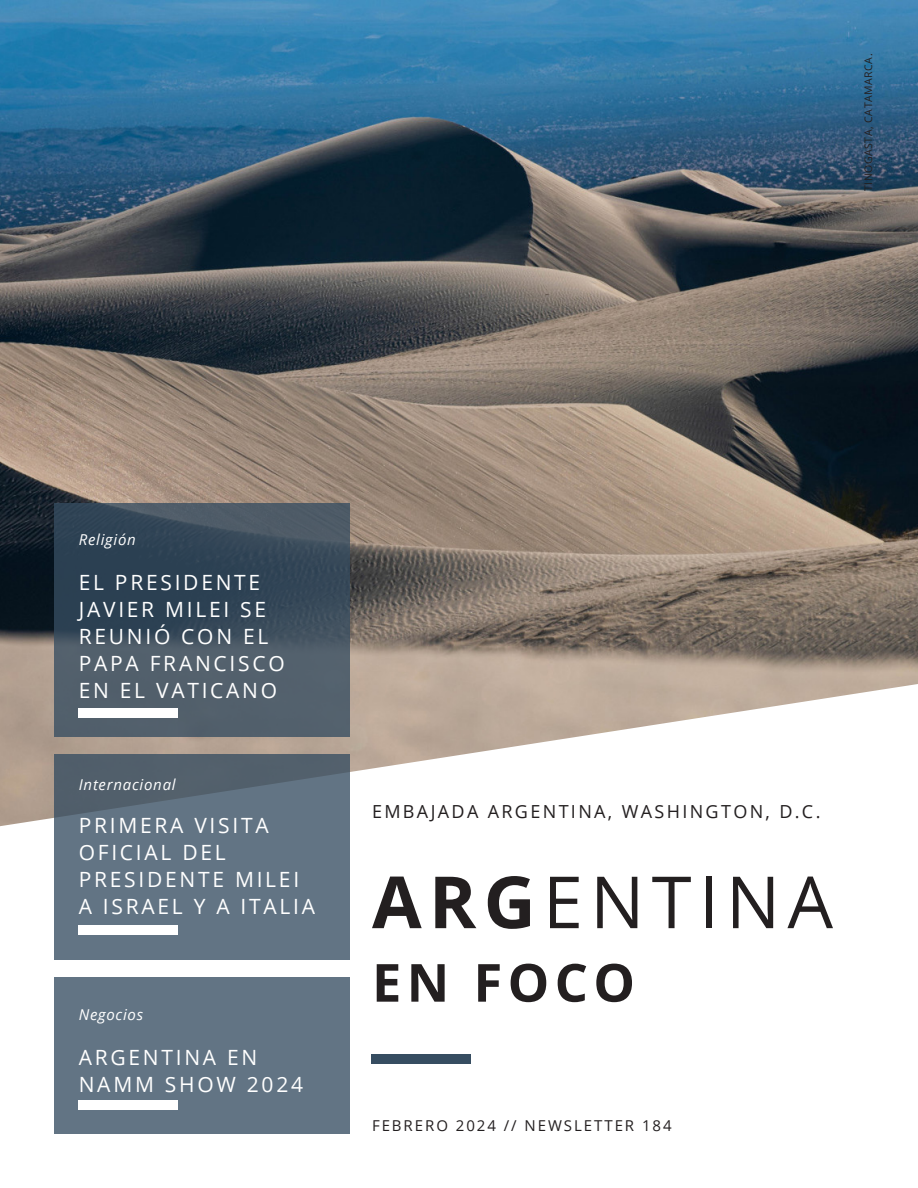
<style>
.page{position:relative;width:918px;height:1188px;background:#fff}
.page>*{position:absolute;margin:0;border:0;box-sizing:border-box;transform-origin:0 0}
.t1{font:72px "Open Sans";letter-spacing:.1em;color:#231f20}
.t2{font:700 52.5px "Open Sans";letter-spacing:.1em;color:#231f20}
.headline_cover_01{font:21px/27px "Open Sans";letter-spacing:.13em;color:#fff}
.headline_cover_02{font:21px/27px "Open Sans";letter-spacing:.13em;color:#fff}
.headline_cover_03{font:21px/27px "Open Sans";letter-spacing:.13em;color:#fff}
.t3{font:18px "Open Sans";letter-spacing:.13em;color:#231f20}
.t4{font:15px "Open Sans";letter-spacing:.13em;color:#231f20}
.header_cover_2{font:italic 15px "Open Sans";letter-spacing:.05em;color:#fff}
.header_cover{font:italic 15px "Open Sans";letter-spacing:.05em;color:#fff}
.header_cover_3{font:italic 15px "Open Sans";letter-spacing:.05em;color:#fff}
.t5{font:10.5px "Open Sans";letter-spacing:.05em;color:#231f20}
.s1{font-weight:700}
</style>
<div class="page">
<img style="left:0;top:0;width:918px;height:826px">
<div style="left:372px;top:1055px;width:99px;height:9px;background:#364d61"></div>
<div style="left:55px;top:977px;width:295px;height:157px;background:#627484"></div>
<div style="left:55px;top:754px;width:295px;height:205px;background:linear-gradient(to bottom,#576674,#667a8b)"></div>
<svg style="left:55px;top:503px;width:295px;height:234px;background:#415160"></svg>
<div style="left:79px;top:1100px;width:99px;height:9px;background:#fff"></div>
<div style="left:79px;top:926px;width:99px;height:9px;background:#fff"></div>
<div style="left:79px;top:708px;width:99px;height:10px;background:#fff"></div>
<p class="t5" style="left:861px;top:191px;width:139px;rotate:-90deg">TINOGASTA, CATAMARCA.</p>
<p class="header_cover" style="left:79px;top:529px;width:59px">Religión</p>
<p class="headline_cover_01" style="left:79px;top:568px;width:208px">EL PRESIDENTE<br>JAVIER MILEI SE<br>REUNIÓ CON EL<br>PAPA FRANCISCO<br>EN EL VATICANO</p>
<p class="header_cover_2" style="left:79px;top:774px;width:98px">Internacional</p>
<p class="headline_cover_02" style="left:79px;top:811px;width:238px">PRIMERA VISITA<br>OFICIAL DEL<br>PRESIDENTE MILEI<br>A ISRAEL Y A ITALIA</p>
<p class="header_cover_3" style="left:79px;top:1004px;width:66px">Negocios</p>
<p class="headline_cover_03" style="left:79px;top:1044px;width:226px">ARGENTINA EN<br>NAMM SHOW 2024</p>
<p class="t3" style="left:372px;top:800px;width:450px">EMBAJADA ARGENTINA, WASHINGTON, D.C.</p>
<p class="t1" style="left:372px;top:853px;width:463px"><span class="s1">ARG</span>ENTINA</p>
<p class="t2" style="left:372px;top:946px;width:265px">EN FOCO</p>
<p class="t4" style="left:372px;top:1115px;width:301px">FEBRERO 2024 // NEWSLETTER 184</p>
</div>
